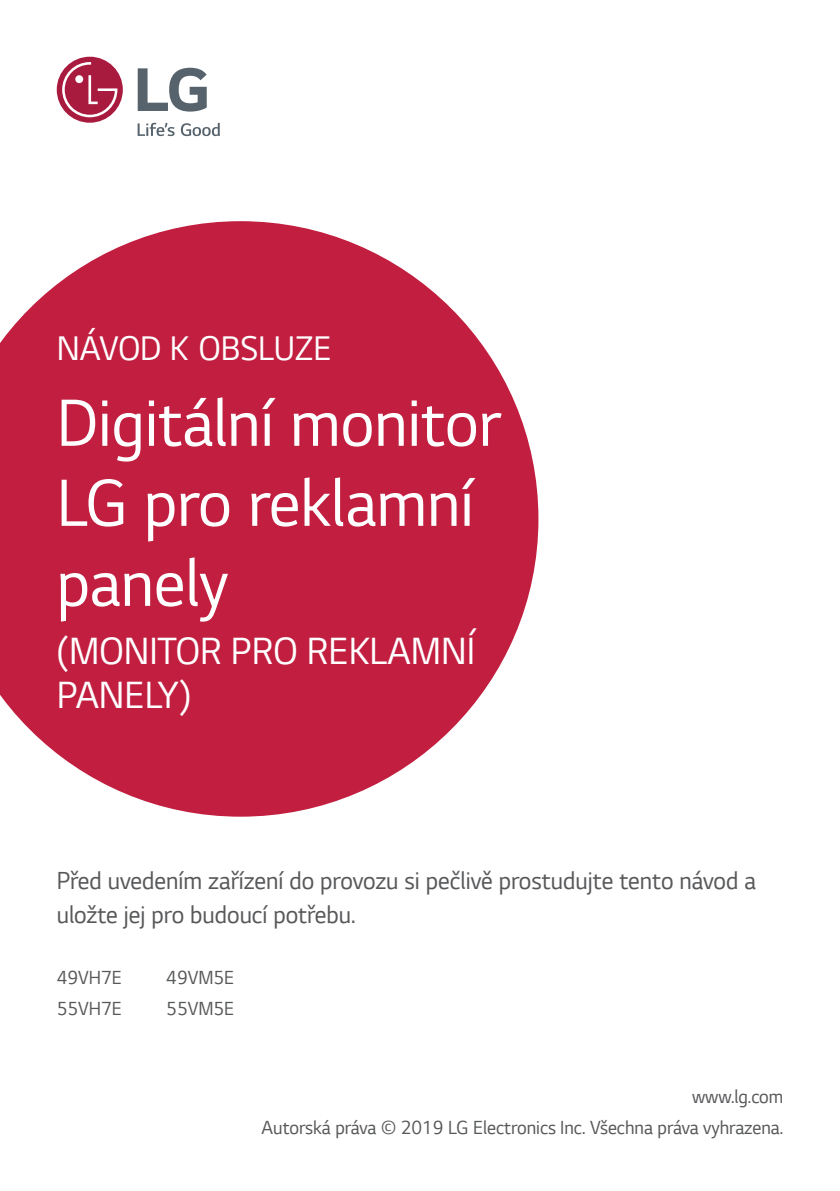
<style>
.page{position:relative;width:840px;height:1191px;background:#fff}
.page>*{position:absolute;margin:0;border:0;box-sizing:border-box;transform-origin:0 0}
.Cover_Product1{font:70px/80px "LG Smart";color:#fff;scale:.95 1}
.Cover_Product2{font:40px/44px "LG Smart";color:#fff;scale:.95 1}
.Cover_Owner_s{font:36px "LG Smart";color:#fff;scale:.95 1}
.Cover_Body{font:26px/34px "LG Smart";color:#57585a;scale:.95 1}
.Cover_Body_Right{font:20px "LG Smart";color:#57585a;scale:.95 1}
.Cover_Body_Model_Nam{font:20px "LG Smart";color:#57585a;scale:.95 1}
</style>
<div class="page">
<svg style="left:0;top:221px;width:538px;height:595px;fill:#c21e40"></svg>
<div style="left:57px;top:57px;width:66px;height:66px;background:#a91a3f;border-radius:50%"></div>
<svg style="left:62px;top:62px;width:55px;height:55px"></svg>
<svg style="left:137px;top:123px;width:37px;height:13px"></svg>
<svg style="left:181px;top:123px;width:39px;height:13px"></svg>
<svg style="left:138px;top:68px;width:69px;height:44px"></svg>
<p class="Cover_Owner_s" style="left:57px;top:324px;width:290px">NÁVOD K OBSLUZE</p>
<p class="Cover_Product1" style="left:57px;top:381px;width:469px">Digitální monitor<br>LG pro reklamní panely</p>
<p class="Cover_Product2" style="left:57px;top:627px;width:442px">(MONITOR PRO REKLAMNÍ<br>PANELY)</p>
<p class="Cover_Body" style="left:57px;top:863px;width:737px">Před uvedením zařízení do provozu si pečlivě prostudujte tento návod a uložte jej pro budoucí potřebu.</p>
<p class="Cover_Body_Model_Nam" style="left:57px;top:964px;width:70px">49VH7E</p>
<p class="Cover_Body_Model_Nam" style="left:57px;top:995px;width:70px">55VH7E</p>
<p class="Cover_Body_Model_Nam" style="left:166px;top:964px;width:73px">49VM5E</p>
<p class="Cover_Body_Model_Nam" style="left:166px;top:995px;width:73px">55VM5E</p>
<p class="Cover_Body_Right" style="left:691px;top:1083px;width:97px">www.lg.com</p>
<p class="Cover_Body_Right" style="left:261px;top:1114px;width:550px">Autorská práva © 2019 LG Electronics Inc. Všechna práva vyhrazena.</p>
</div>
